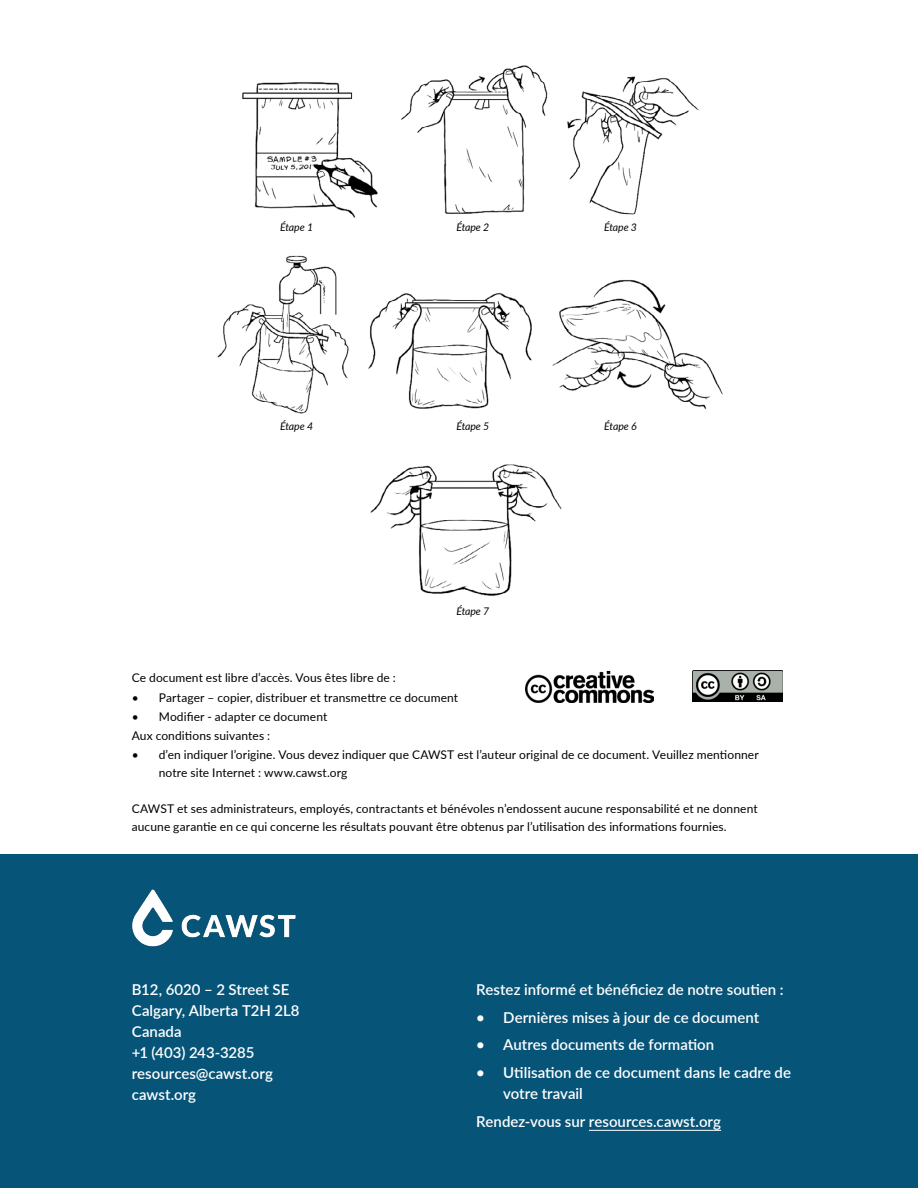
<style>
.page{position:relative;width:918px;height:1188px;background:#fff}
.page>*{position:absolute;margin:0;border:0;box-sizing:border-box;transform-origin:0 0}
.t1{font:600 15px/21px "Lato";color:#fff}
.t2{font:12px/18px "Lato";letter-spacing:.01em;color:#000}
.t3{font:italic 10.5px "Lato";letter-spacing:-.01em;color:#000}
</style>
<div class="page">
<img style="left:217px;top:65px;width:506px;height:531px">
<div style="left:0;top:854px;width:918px;height:334px;background:#065478"></div>
<hr style="left:589px;top:1130px;width:132px;height:1px;background:#fff">
<img style="left:132px;top:890px;width:164px;height:57px">
<img style="left:693px;top:670px;width:90px;height:32px">
<img style="left:525px;top:671px;width:128px;height:31px">
<p class="t3" style="left:280px;top:220px;width:35px">Étape 1</p>
<p class="t3" style="left:280px;top:418px;width:35px">Étape 4</p>
<p class="t3" style="left:456px;top:220px;width:35px">Étape 2</p>
<p class="t3" style="left:456px;top:418px;width:35px">Étape 5</p>
<p class="t3" style="left:456px;top:604px;width:35px">Étape 7</p>
<p class="t3" style="left:604px;top:220px;width:35px">Étape 3</p>
<p class="t3" style="left:604px;top:418px;width:34px">Étape 6</p>
<p class="t2" style="left:132px;top:668px;width:266px">Ce document est libre d’accès. Vous êtes libre de :</p>
<p class="t2" style="left:132px;top:688px;width:328px">• Partager – copier, distribuer et transmettre ce document</p>
<p class="t2" style="left:132px;top:706px;width:197px;line-height:19.4px">• Modifier - adapter ce document<br>Aux conditions suivantes :</p>
<p class="t2" style="left:159px;top:746px;width:602px;text-indent:-27px">• d’en indiquer l’origine. Vous devez indiquer que CAWST est l’auteur original de ce document. Veuillez mentionner notre site Internet : www.cawst.org</p>
<p class="t2" style="left:132px;top:800px;width:627px">CAWST et ses administrateurs, employés, contractants et bénévoles n’endossent aucune responsabilité et ne donnent aucune garantie en ce qui concerne les résultats pouvant être obtenus par l’utilisation des informations fournies.</p>
<p class="t1" style="left:132px;top:978px;width:169px">B12, 6020 – 2 Street SE<br>Calgary, Alberta T2H 2L8<br>Canada<br>+1 (403) 243-3285 resources@cawst.org cawst.org</p>
<p class="t1" style="left:476px;top:978px;width:309px">Restez informé et bénéficiez de notre soutien :</p>
<p class="t1" style="left:476px;top:1006px;width:284px">• Dernières mises à jour de ce document</p>
<p class="t1" style="left:476px;top:1034px;width:239px">• Autres documents de formation</p>
<p class="t1" style="left:503px;top:1062px;width:289px;text-indent:-27px">• Utilisation de ce document dans le cadre de votre travail</p>
<p class="t1" style="left:476px;top:1110px;width:246px">Rendez-vous sur resources.cawst.org</p>
</div>
